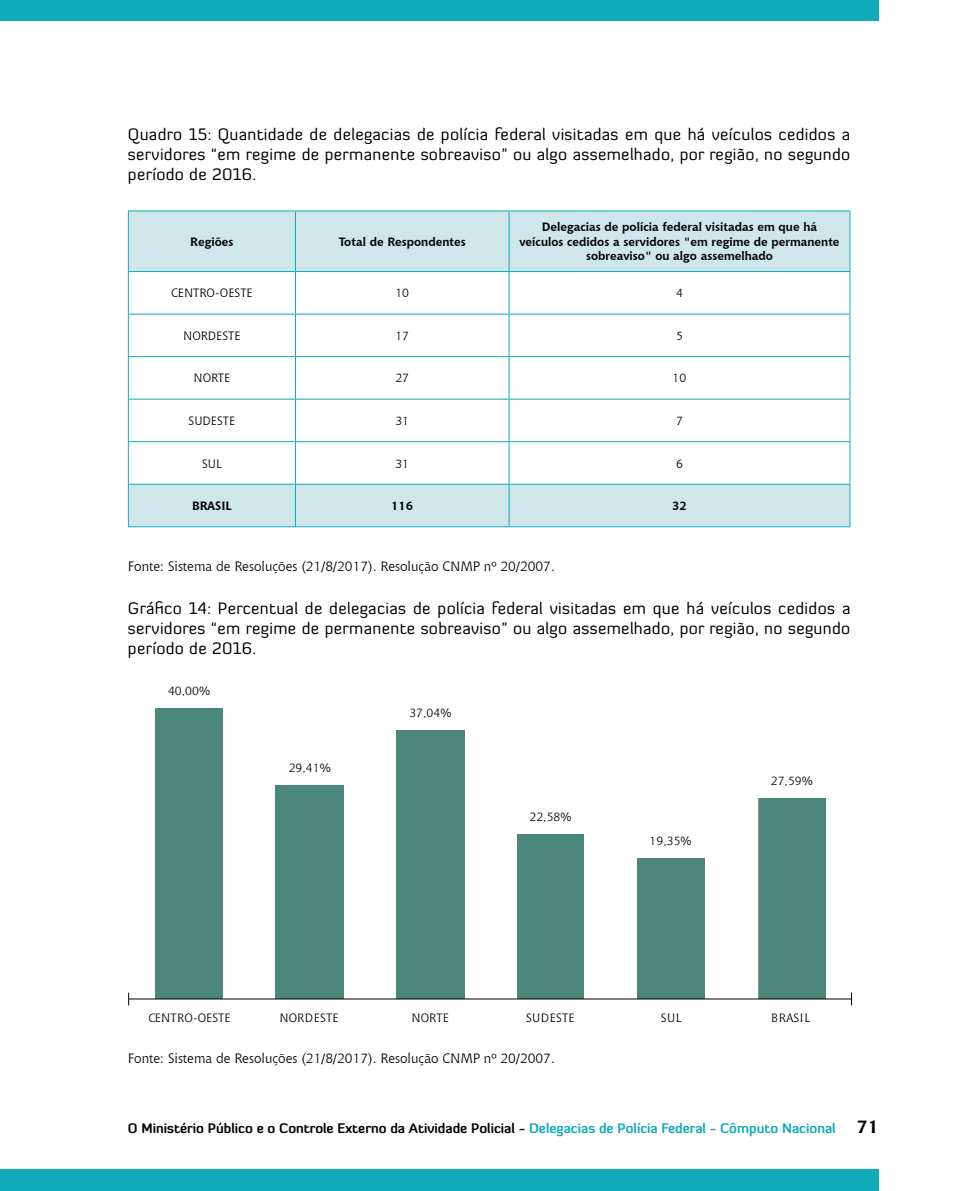
<style>
.page{position:relative;width:978px;height:1191px;background:#fff}
.page>*{position:absolute;margin:0;border:0;box-sizing:border-box;transform-origin:0 0}
.t1{font:16.5px/19.8px "Diavlo";letter-spacing:.02em;color:#000;text-align:justify}
.t2{font:13.5px "Chianti BT";color:#000}
.t3{font:700 13.5px "Diavlo";color:#000}
.t4{font:700 12px/14.4px "Chianti BT";color:#000;text-align:center}
.t5{font:12px "Chianti BT";color:#000}
.t6{font:12px "Chianti BT";letter-spacing:.02em;color:#000}
.t7{font:12px "Chianti BT";letter-spacing:.035em;color:#000}
.s1{color:#0fabb9}
.s2{font-family:"Chianti BT";font-size:18px}
</style>
<div class="page">
<div style="left:0;top:1169px;width:879px;height:22px;background:#0fabb9"></div>
<div style="left:0;top:0;width:879px;height:21px;background:#0fabb9"></div>
<svg style="left:129px;top:211px;width:721px;height:315px"></svg>
<hr style="left:128px;top:210px;width:167px;height:1px;background:#0fabb9">
<hr style="left:128px;top:211px;width:1px;height:60px;background:#0fabb9">
<hr style="left:295px;top:210px;width:214px;height:1px;background:#0fabb9">
<hr style="left:295px;top:211px;width:1px;height:60px;background:#0fabb9">
<hr style="left:509px;top:210px;width:341px;height:1px;background:#0fabb9">
<hr style="left:509px;top:211px;width:1px;height:60px;background:#0fabb9">
<hr style="left:850px;top:211px;width:1px;height:60px;background:#0fabb9">
<hr style="left:128px;top:271px;width:167px;height:1px;background:#0fabb9">
<hr style="left:128px;top:272px;width:1px;height:42px;background:#0fabb9">
<hr style="left:295px;top:271px;width:214px;height:1px;background:#0fabb9">
<hr style="left:295px;top:272px;width:1px;height:42px;background:#0fabb9">
<hr style="left:509px;top:271px;width:341px;height:1px;background:#0fabb9">
<hr style="left:509px;top:272px;width:1px;height:42px;background:#0fabb9">
<hr style="left:850px;top:272px;width:1px;height:42px;background:#0fabb9">
<hr style="left:128px;top:314px;width:167px;height:1px;background:#0fabb9">
<hr style="left:128px;top:314px;width:1px;height:42px;background:#0fabb9">
<hr style="left:295px;top:314px;width:214px;height:1px;background:#0fabb9">
<hr style="left:295px;top:314px;width:1px;height:42px;background:#0fabb9">
<hr style="left:509px;top:314px;width:341px;height:1px;background:#0fabb9">
<hr style="left:509px;top:314px;width:1px;height:42px;background:#0fabb9">
<hr style="left:850px;top:314px;width:1px;height:42px;background:#0fabb9">
<hr style="left:128px;top:356px;width:167px;height:1px;background:#0fabb9">
<hr style="left:128px;top:357px;width:1px;height:42px;background:#0fabb9">
<hr style="left:295px;top:356px;width:214px;height:1px;background:#0fabb9">
<hr style="left:295px;top:357px;width:1px;height:42px;background:#0fabb9">
<hr style="left:509px;top:356px;width:341px;height:1px;background:#0fabb9">
<hr style="left:509px;top:357px;width:1px;height:42px;background:#0fabb9">
<hr style="left:850px;top:357px;width:1px;height:42px;background:#0fabb9">
<hr style="left:128px;top:399px;width:167px;height:1px;background:#0fabb9">
<hr style="left:128px;top:399px;width:1px;height:42px;background:#0fabb9">
<hr style="left:295px;top:399px;width:214px;height:1px;background:#0fabb9">
<hr style="left:295px;top:399px;width:1px;height:42px;background:#0fabb9">
<hr style="left:509px;top:399px;width:341px;height:1px;background:#0fabb9">
<hr style="left:509px;top:399px;width:1px;height:42px;background:#0fabb9">
<hr style="left:850px;top:399px;width:1px;height:42px;background:#0fabb9">
<hr style="left:128px;top:441px;width:167px;height:1px;background:#0fabb9">
<hr style="left:128px;top:442px;width:1px;height:42px;background:#0fabb9">
<hr style="left:295px;top:441px;width:214px;height:1px;background:#0fabb9">
<hr style="left:295px;top:442px;width:1px;height:42px;background:#0fabb9">
<hr style="left:509px;top:441px;width:341px;height:1px;background:#0fabb9">
<hr style="left:509px;top:442px;width:1px;height:42px;background:#0fabb9">
<hr style="left:850px;top:442px;width:1px;height:42px;background:#0fabb9">
<hr style="left:128px;top:484px;width:167px;height:1px;background:#0fabb9">
<hr style="left:128px;top:484px;width:1px;height:42px;background:#0fabb9">
<hr style="left:295px;top:484px;width:214px;height:1px;background:#0fabb9">
<hr style="left:295px;top:484px;width:1px;height:42px;background:#0fabb9">
<hr style="left:509px;top:484px;width:341px;height:1px;background:#0fabb9">
<hr style="left:509px;top:484px;width:1px;height:42px;background:#0fabb9">
<hr style="left:850px;top:484px;width:1px;height:42px;background:#0fabb9">
<hr style="left:128px;top:526px;width:167px;height:1px;background:#0fabb9">
<hr style="left:295px;top:526px;width:214px;height:1px;background:#0fabb9">
<hr style="left:509px;top:526px;width:341px;height:1px;background:#0fabb9">
<div style="left:759px;top:798px;width:66px;height:200px;background:#4a8779"></div>
<div style="left:638px;top:858px;width:66px;height:140px;background:#4a8779"></div>
<div style="left:517px;top:834px;width:67px;height:164px;background:#4a8779"></div>
<div style="left:397px;top:731px;width:67px;height:267px;background:#4a8779"></div>
<div style="left:276px;top:785px;width:68px;height:213px;background:#4a8779"></div>
<div style="left:155px;top:708px;width:68px;height:290px;background:#4a8779"></div>
<svg style="left:128px;top:992px;width:1px;height:13px"></svg>
<svg style="left:851px;top:992px;width:1px;height:13px"></svg>
<hr style="left:129px;top:998px;width:722px;height:1px;background:#000">
<p class="t1" style="left:128px;top:124px;width:724px">Quadro 15: Quantidade de delegacias de polícia federal visitadas em que há veículos cedidos a servidores “em regime de permanente sobreaviso” ou algo assemelhado, por região, no segundo período de 2016.</p>
<p class="t4" style="left:190px;top:234px;width:45px">Regiões</p>
<p class="t4" style="left:339px;top:234px;width:129px">Total de Respondentes</p>
<p class="t4" style="left:519px;top:219px;width:322px">Delegacias de polícia federal visitadas em que há veículos cedidos a servidores "em regime de permanente sobreaviso" ou algo assemelhado</p>
<p class="t5" style="left:171px;top:285px;width:83px">CENTRO-OESTE</p>
<p class="t5" style="left:395px;top:285px;width:15px">10</p>
<p class="t5" style="left:676px;top:285px;width:8px">4</p>
<p class="t5" style="left:183px;top:327px;width:59px">NORDESTE</p>
<p class="t5" style="left:395px;top:327px;width:15px">17</p>
<p class="t5" style="left:676px;top:327px;width:8px">5</p>
<p class="t5" style="left:194px;top:370px;width:38px">NORTE</p>
<p class="t5" style="left:395px;top:370px;width:15px">27</p>
<p class="t5" style="left:673px;top:370px;width:15px">10</p>
<p class="t5" style="left:189px;top:412px;width:48px">SUDESTE</p>
<p class="t5" style="left:395px;top:412px;width:15px">31</p>
<p class="t5" style="left:676px;top:412px;width:8px">7</p>
<p class="t5" style="left:202px;top:455px;width:21px">SUL</p>
<p class="t5" style="left:395px;top:455px;width:15px">31</p>
<p class="t5" style="left:676px;top:455px;width:8px">6</p>
<p class="t4" style="left:192px;top:498px;width:41px">BRASIL</p>
<p class="t4" style="left:391px;top:498px;width:23px">116</p>
<p class="t4" style="left:672px;top:498px;width:16px">32</p>
<p class="t2" style="left:128px;top:557px;width:428px">Fonte: Sistema de Resoluções (21/8/2017). Resolução CNMP nº 20/2007.</p>
<p class="t1" style="left:128px;top:598px;width:724px">Gráfico 14: Percentual de delegacias de polícia federal visitadas em que há veículos cedidos a servidores “em regime de permanente sobreaviso” ou algo assemelhado, por região, no segundo período de 2016.</p>
<p class="t5" style="left:168px;top:686px;width:44px">40,00%</p>
<p class="t5" style="left:289px;top:763px;width:44px">29,41%</p>
<p class="t5" style="left:409px;top:707px;width:44px">37,04%</p>
<p class="t5" style="left:529px;top:812px;width:44px">22,58%</p>
<p class="t5" style="left:650px;top:835px;width:44px">19,35%</p>
<p class="t5" style="left:771px;top:776px;width:44px">27,59%</p>
<p class="t5" style="left:148px;top:1013px;width:84px">CENTRO-OESTE</p>
<p class="t6" style="left:279px;top:1013px;width:61px">NORDESTE</p>
<p class="t5" style="left:411px;top:1013px;width:39px">NORTE</p>
<p class="t7" style="left:526px;top:1013px;width:50px">SUDESTE</p>
<p class="t5" style="left:661px;top:1013px;width:22px">SUL</p>
<p class="t5" style="left:771px;top:1013px;width:40px">BRASIL</p>
<p class="t2" style="left:128px;top:1049px;width:428px">Fonte: Sistema de Resoluções (21/8/2017). Resolução CNMP nº 20/2007.</p>
<p class="t3" style="left:128px;top:1119px;width:752px">O Ministério Público e o Controle Externo da Atividade Policial - <span class="s1">Delegacias de Polícia Federal - Cômputo Nacional</span> <span class="s2">71</span></p>
</div>
